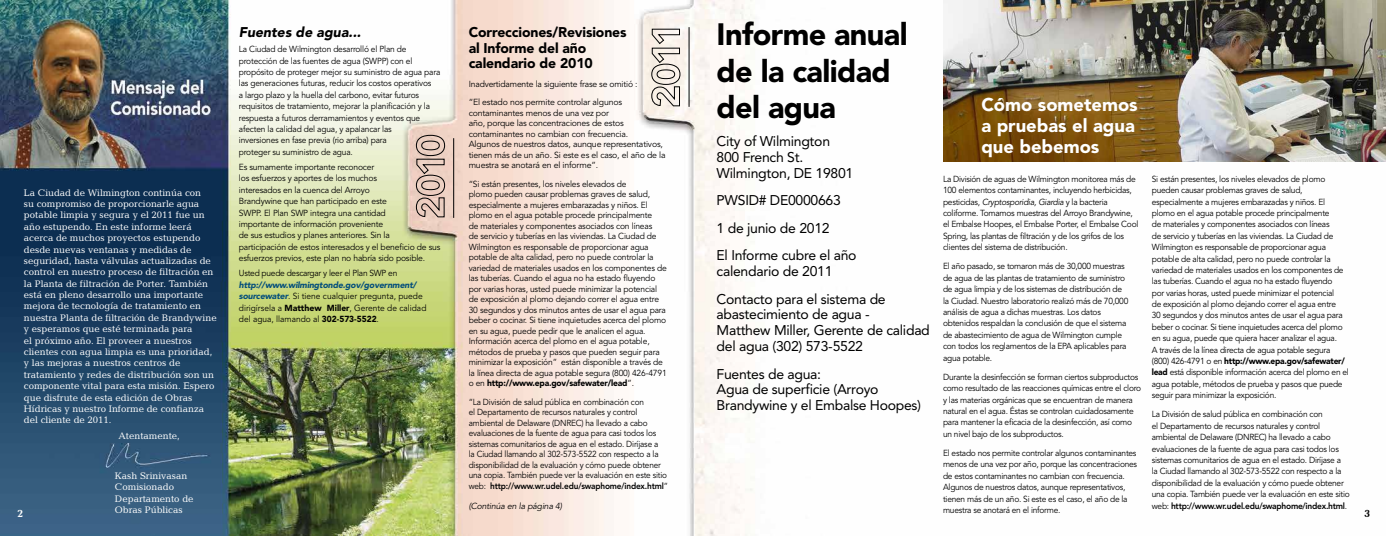
<style>
.page{position:relative;width:1386px;height:536px;background:#fff}
.page>*{position:absolute;margin:0;border:0;box-sizing:border-box;transform-origin:0 0}
.t1{font:900 30.62px/36.8px "Avenir";letter-spacing:-.02em;color:#000}
.t2{font:900 18.38px/21px "Avenir";color:#fff}
.t3{font:14px/15.8px "Avenir";letter-spacing:-.02em;color:#000}
.t4{font:900 14px/15.8px "Avenir";letter-spacing:-.01em;color:#000}
.t5{font:italic 900 14px "Avenir";color:#000}
.t6{font:700 10.5px "Candida";color:#fff}
.t7{font:700 10.5px "Candida";color:#000}
.t8{font:9.62px/11.4px "Candida";color:#fff}
.t9{font:8.75px/11.4px "Avenir";letter-spacing:-.03em;color:#000;scale:.96 1}
.t10{font:8.75px/10.5px "Avenir";letter-spacing:-.03em;color:#000}
.t11{font:8.75px/10.5px "Avenir";letter-spacing:-.03em;color:#000;scale:.94 1}
.t12{font:8.75px/11.4px "Avenir";color:#000;scale:.96 1}
.t13{font:italic 8.75px "Avenir";letter-spacing:-.02em;color:#000}
.s1{font-weight:900}
.s2{font-weight:800}
.s3{font-weight:900;font-style:italic;color:#034e7b}
.s4{font-style:italic}
</style>
<div class="page">
<img style="left:0;top:0;width:1386px;height:536px">
<img style="left:943px;top:0;width:443px;height:161px">
<svg style="left:651px;top:28px;width:30px;height:79px;background:#cdc6bf"></svg>
<hr style="left:689px;top:27px;width:1px;height:80px;background:#000">
<svg style="left:416px;top:134px;width:29px;height:84px;background:#bfa79c"></svg>
<hr style="left:453px;top:138px;width:1px;height:80px;background:#000">
<h1 class="t1" style="left:717px;top:16px;width:193px">Informe anual de la calidad del agua</h1>
<h3 class="t3" style="left:717px;top:133px;width:138px">City of Wilmington<br>800 French St.<br>Wilmington, DE 19801</h3>
<h3 class="t3" style="left:717px;top:186px;width:141px;line-height:27.6px">PWSID# DE0000663<br>1 de junio de 2012<br>El Informe cubre el año</h3>
<h3 class="t3" style="left:717px;top:257px;width:171px;line-height:27.6px">calendario de 2011<br>Contacto para el sistema de</h3>
<h3 class="t3" style="left:717px;top:307px;width:215px">abastecimiento de agua -<br>Matthew Miller, Gerente de calidad del agua (302) 573-5522</h3>
<h3 class="t3" style="left:717px;top:366px;width:206px">Fuentes de agua:<br>Agua de superficie (Arroyo<br>Brandywine y el Embalse Hoopes)</h3>
<h3 class="t4" style="left:469px;top:24px;width:159px">Correcciones/Revisiones al Informe del año calendario de 2010</h3>
<p class="t10" style="left:469px;top:75px;width:170px;line-height:18.4px">Inadvertidamente la siguiente frase se omitió : “El estado nos permite controlar algunos</p>
<p class="t10" style="left:469px;top:108px;width:198px">contaminantes menos de una vez por<br>año, porque las concentraciones de estos contaminantes no cambian con frecuencia.<br>Algunos de nuestros datos, aunque representativos, tienen más de un año. Si este es el caso, el año de la muestra se anotará en el informe”.</p>
<p class="t10" style="left:469px;top:179px;width:200px">“Si están presentes, los niveles elevados de<br>plomo pueden causar problemas graves de salud, especialmente a mujeres embarazadas y niños. El plomo en el agua potable procede principalmente<br>de materiales y componentes asociados con líneas<br>de servicio y tuberías en las viviendas. La Ciudad de Wilmington es responsable de proporcionar agua potable de alta calidad, pero no puede controlar la variedad de materiales usados en los componentes de las tuberías. Cuando el agua no ha estado fluyendo por varias horas, usted puede minimizar la potencial de exposición al plomo dejando correr el agua entre 30 segundos y dos minutos antes de usar el agua para beber o cocinar. Si tiene inquietudes acerca del plomo en su agua, puede pedir que le analicen el agua.<br>Información acerca del plomo en el agua potable, métodos de prueba y pasos que pueden seguir para minimizar la exposición” están disponible a través de la línea directa de agua potable segura (800) 426-4791 o en <span class="s1">http://www.epa.gov/safewater/lead</span>”.</p>
<p class="t11" style="left:469px;top:396px;width:213px">“La División de salud pública en combinación con<br>el Departamento de recursos naturales y control ambiental de Delaware (DNREC) ha llevado a cabo evaluaciones de la fuente de agua para casi todos los sistemas comunitarios de agua en el estado. Diríjase a<br>la Ciudad llamando al 302-573-5522 con respecto a la disponibilidad de la evaluación y cómo puede obtener una copia. También puede ver la evaluación en este sitio web: <span class="s2">http://www.wr.udel.edu/swaphome/index.html</span>”</p>
<p class="t13" style="left:469px;top:501px;width:95px">(Continúa en la página 4)</p>
<h3 class="t5" style="left:239px;top:24px;width:124px">Fuentes de agua...</h3>
<p class="t9" style="left:239px;top:44px;width:211px">La Ciudad de Wilmington desarrolló el Plan de protección de las fuentes de agua (SWPP) con el propósito de proteger mejor su suministro de agua para las generaciones futuras, reducir los costos operativos<br>a largo plazo y la huella del carbono, evitar futuros requisitos de tratamiento, mejorar la planificación y la respuesta a futuros derramamientos y eventos que afecten la calidad del agua, y apalancar las<br>inversiones en fase previa (rio arriba) para<br>proteger su suministro de agua.</p>
<p class="t10" style="left:239px;top:161px;width:203px;line-height:11.4px">Es sumamente importante reconocer<br>los esfuerzos y aportes de los muchos<br>interesados en la cuenca del Arroyo<br>Brandywine que han participado en este<br>SWPP. El Plan SWP integra una cantidad<br>importante de información proveniente<br>de sus estudios y planes anteriores. Sin la<br>participación de estos interesados y el beneficio de sus esfuerzos previos, este plan no habría sido posible.</p>
<p class="t9" style="left:239px;top:268px;width:167px">Usted puede descargar y leer el Plan SWP en</p>
<p class="t12" style="left:239px;top:279px;width:197px"><span class="s3">http://www.wilmingtonde.gov/government/ sourcewater</span>. Si tiene cualquier pregunta, puede dirigírsela a <span class="s1">Matthew Miller</span>, Gerente de calidad del agua, llamando al <span class="s1">302-573-5522</span>.</p>
<h2 class="t2" style="left:981px;top:94px;width:158px">Cómo sometemos a pruebas el agua que bebemos</h2>
<p class="t9" style="left:943px;top:173px;width:205px">La División de aguas de Wilmington monitorea más de 100 elementos contaminantes, incluyendo herbicidas, pesticidas, <span class="s4">Cryptosporidia, Giardia</span> y la bacteria coliforme. Tomamos muestras del Arroyo Brandywine, el Embalse Hoopes, el Embalse Porter, el Embalse Cool Spring, las plantas de filtración y de los grifos de los clientes del sistema de distribución.</p>
<p class="t9" style="left:943px;top:261px;width:195px">El año pasado, se tomaron más de 30,000 muestras de agua de las plantas de tratamiento de suministro de agua limpia y de los sistemas de distribución de la Ciudad. Nuestro laboratorio realizó más de 70,000 análisis de agua a dichas muestras. Los datos obtenidos respaldan la conclusión de que el sistema de abastecimiento de agua de Wilmington cumple con todos los reglamentos de la EPA aplicables para agua potable.</p>
<p class="t9" style="left:943px;top:371px;width:208px">Durante la desinfección se forman ciertos subproductos como resultado de las reacciones químicas entre el cloro y las materias orgánicas que se encuentran de manera natural en el agua. Éstas se controlan cuidadosamente para mantener la eficacia de la desinfección, así como un nivel bajo de los subproductos.</p>
<p class="t9" style="left:943px;top:447px;width:204px">El estado nos permite controlar algunos contaminantes menos de una vez por año, porque las concentraciones de estos contaminantes no cambian con frecuencia.<br>Algunos de nuestros datos, aunque representativos, tienen más de un año. Si este es el caso, el año de la muestra se anotará en el informe.</p>
<p class="t9" style="left:1152px;top:173px;width:207px">Si están presentes, los niveles elevados de plomo pueden causar problemas graves de salud, especialmente a mujeres embarazadas y niños. El plomo en el agua potable procede principalmente<br>de materiales y componentes asociados con líneas<br>de servicio y tuberías en las viviendas. La Ciudad de Wilmington es responsable de proporcionar agua potable de alta calidad, pero no puede controlar la variedad de materiales usados en los componentes de las tuberías. Cuando el agua no ha estado fluyendo<br>por varias horas, usted puede minimizar el potencial<br>de exposición al plomo dejando correr el agua entre<br>30 segundos y dos minutos antes de usar el agua para beber o cocinar. Si tiene inquietudes acerca del plomo en su agua, puede que quiera hacer analizar el agua.<br>A través de la línea directa de agua potable segura (800) 426-4791 o en <span class="s1">http://www.epa.gov/safewater/ lead</span> está disponible información acerca del plomo en el agua potable, métodos de prueba y pasos que puede seguir para minimizar la exposición.</p>
<p class="t9" style="left:1152px;top:409px;width:208px">La División de salud pública en combinación con<br>el Departamento de recursos naturales y control ambiental de Delaware (DNREC) ha llevado a cabo evaluaciones de la fuente de agua para casi todos los sistemas comunitarios de agua en el estado. Diríjase a<br>la Ciudad llamando al 302-573-5522 con respecto a la disponibilidad de la evaluación y cómo puede obtener una copia. También puede ver la evaluación en este sitio web: <span class="s2">http://www.wr.udel.edu/swaphome/index.html</span>.</p>
<p class="t8" style="left:24px;top:186px;width:194px">La Ciudad de Wilmington continúa con<br>su compromiso de proporcionarle agua potable limpia y segura y el 2011 fue un año estupendo. En este informe leerá acerca de muchos proyectos estupendo desde nuevas ventanas y medidas de seguridad, hasta válvulas actualizadas de control en nuestro proceso de filtración en la Planta de filtración de Porter. También está en pleno desarrollo una importante mejora de tecnología de tratamiento en nuestra Planta de filtración de Brandywine y esperamos que esté terminada para<br>el próximo año. El proveer a nuestros clientes con agua limpia es una prioridad, y las mejoras a nuestros centros de tratamiento y redes de distribución son un componente vital para esta misión. Espero que disfrute de esta edición de Obras Hídricas y nuestro Informe de confianza del cliente de 2011.</p>
<p class="t8" style="left:118px;top:429px;width:63px">Atentamente,</p>
<p class="t8" style="left:115px;top:470px;width:80px">Kash Srinivasan<br>Comisionado<br>Departamento de<br>Obras Públicas</p>
<p class="t6" style="left:17px;top:506px;width:7px">2</p>
<p class="t7" style="left:1364px;top:506px;width:7px">3</p>
</div>
